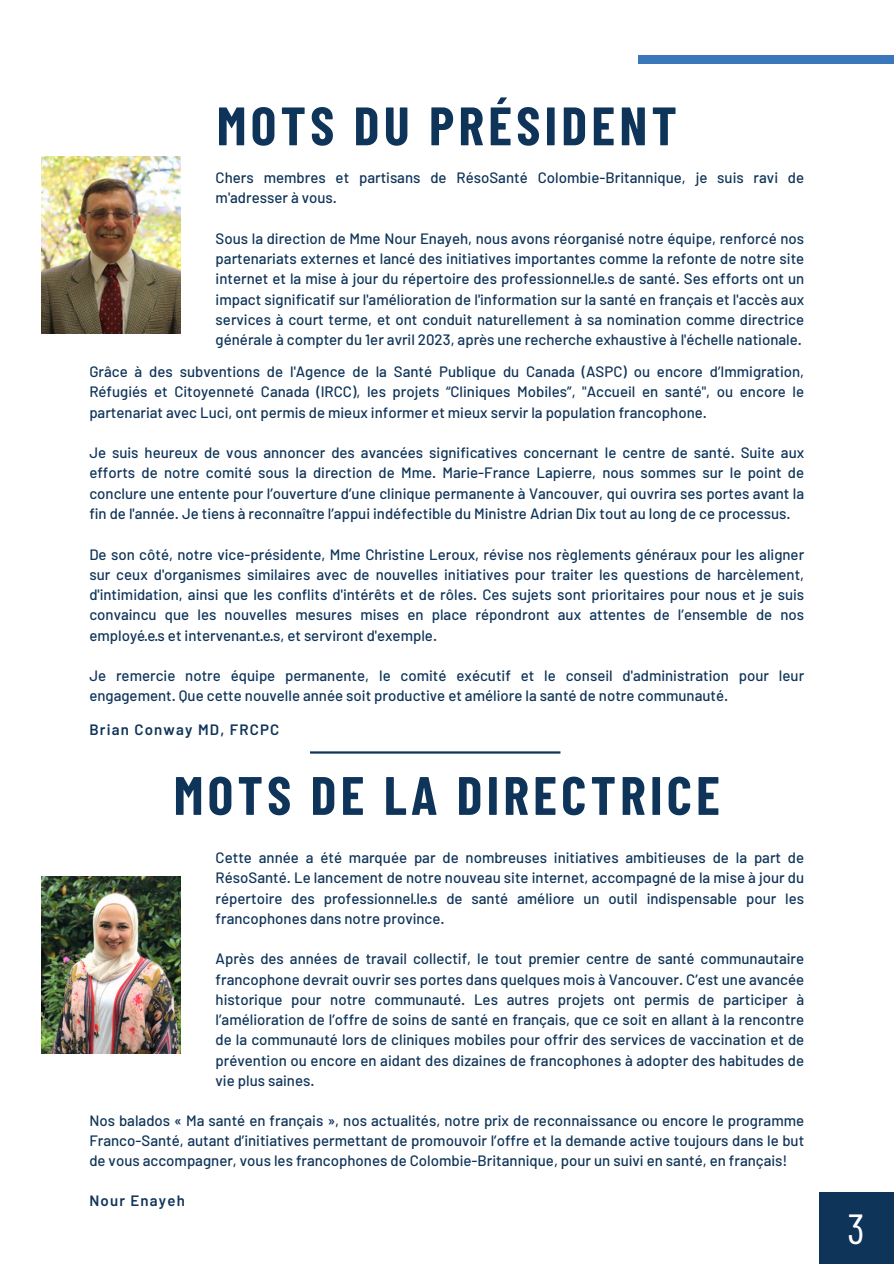
<style>
.page{position:relative;width:894px;height:1264px;background:#fff}
.page>*{position:absolute;margin:0;border:0;box-sizing:border-box;transform-origin:0 0}
.t1{font:700 54px "Barlow Condensed";letter-spacing:.08em;color:#0f3459}
.t2{font:42px "Barlow Condensed";color:#fff}
.t3{font:500 15px/20.2px "Barlow";color:#0f3459;text-align:justify}
.t4{font:600 15px "Barlow";letter-spacing:.08em;color:#0f3459}
</style>
<div class="page">
<div style="left:638px;top:55px;width:255px;height:8px;background:#3b77bb"></div>
<img style="left:42px;top:157px;width:138px;height:176px">
<div style="left:818px;top:1191px;width:75px;height:72px;background:#0f3459"></div>
<hr style="left:310px;top:751px;width:250px;height:2px;background:#0f3459">
<img style="left:42px;top:876px;width:138px;height:177px">
<p class="t1" style="left:217px;top:91px;width:461px">MOTS DU PRÉSIDENT</p>
<p class="t3" style="left:215px;top:167px;width:590px">Chers membres et partisans de RésoSanté Colombie-Britannique, je suis ravi de m'adresser à vous.</p>
<p class="t3" style="left:215px;top:228px;width:590px">Sous la direction de Mme Nour Enayeh, nous avons réorganisé notre équipe, renforcé nos partenariats externes et lancé des initiatives importantes comme la refonte de notre site internet et la mise à jour du répertoire des professionnel·le·s de santé. Ses efforts ont un impact significatif sur l'amélioration de l'information sur la santé en français et l'accès aux services à court terme, et ont conduit naturellement à sa nomination comme directrice générale à compter du 1er avril 2023, après une recherche exhaustive à l'échelle nationale.</p>
<p class="t3" style="left:89px;top:361px;width:716px">Grâce à des subventions de l'Agence de la Santé Publique du Canada (ASPC) ou encore d’Immigration, Réfugiés et Citoyenneté Canada (IRCC), les projets “Cliniques Mobiles”, "Accueil en santé", ou encore le partenariat avec Luci, ont permis de mieux informer et mieux servir la population francophone.</p>
<p class="t3" style="left:89px;top:442px;width:716px">Je suis heureux de vous annoncer des avancées significatives concernant le centre de santé. Suite aux efforts de notre comité sous la direction de Mme. Marie-France Lapierre, nous sommes sur le point de conclure une entente pour l’ouverture d’une clinique permanente à Vancouver, qui ouvrira ses portes avant la fin de l'année. Je tiens à reconnaître l’appui indéfectible du Ministre Adrian Dix tout au long de ce processus.</p>
<p class="t3" style="left:89px;top:543px;width:716px">De son côté, notre vice-présidente, Mme Christine Leroux, révise nos règlements généraux pour les aligner sur ceux d'organismes similaires avec de nouvelles initiatives pour traiter les questions de harcèlement, d'intimidation, ainsi que les conflits d'intérêts et de rôles. Ces sujets sont prioritaires pour nous et je suis convaincu que les nouvelles mesures mises en place répondront aux attentes de l’ensemble de nos employé·e·s et intervenant·e·s, et serviront d'exemple.</p>
<p class="t3" style="left:89px;top:665px;width:716px">Je remercie notre équipe permanente, le comité exécutif et le conseil d'administration pour leur engagement. Que cette nouvelle année soit productive et améliore la santé de notre communauté.</p>
<p class="t4" style="left:89px;top:720px;width:191px">Brian Conway MD, FRCPC</p>
<h1 class="t1" style="left:174px;top:760px;width:547px">MOTS DE LA DIRECTRICE</h1>
<p class="t3" style="left:215px;top:847px;width:590px">Cette année a été marquée par de nombreuses initiatives ambitieuses de la part de RésoSanté. Le lancement de notre nouveau site internet, accompagné de la mise à jour du répertoire des professionnel·le·s de santé améliore un outil indispensable pour les francophones dans notre province.</p>
<p class="t3" style="left:215px;top:948px;width:590px">Après des années de travail collectif, le tout premier centre de santé communautaire francophone devrait ouvrir ses portes dans quelques mois à Vancouver. C’est une avancée historique pour notre communauté. Les autres projets ont permis de participer à l’amélioration de l’offre de soins de santé en français, que ce soit en allant à la rencontre de la communauté lors de cliniques mobiles pour offrir des services de vaccination et de prévention ou encore en aidant des dizaines de francophones à adopter des habitudes de vie plus saines.</p>
<p class="t3" style="left:89px;top:1109px;width:716px">Nos balados « Ma santé en français », nos actualités, notre prix de reconnaissance ou encore le programme Franco-Santé, autant d’initiatives permettant de promouvoir l’offre et la demande active toujours dans le but de vous accompagner, vous les francophones de Colombie-Britannique, pour un suivi en santé, en français!</p>
<p class="t4" style="left:89px;top:1191px;width:97px">Nour Enayeh</p>
<p class="t2" style="left:847px;top:1201px;width:19px">3</p>
</div>
